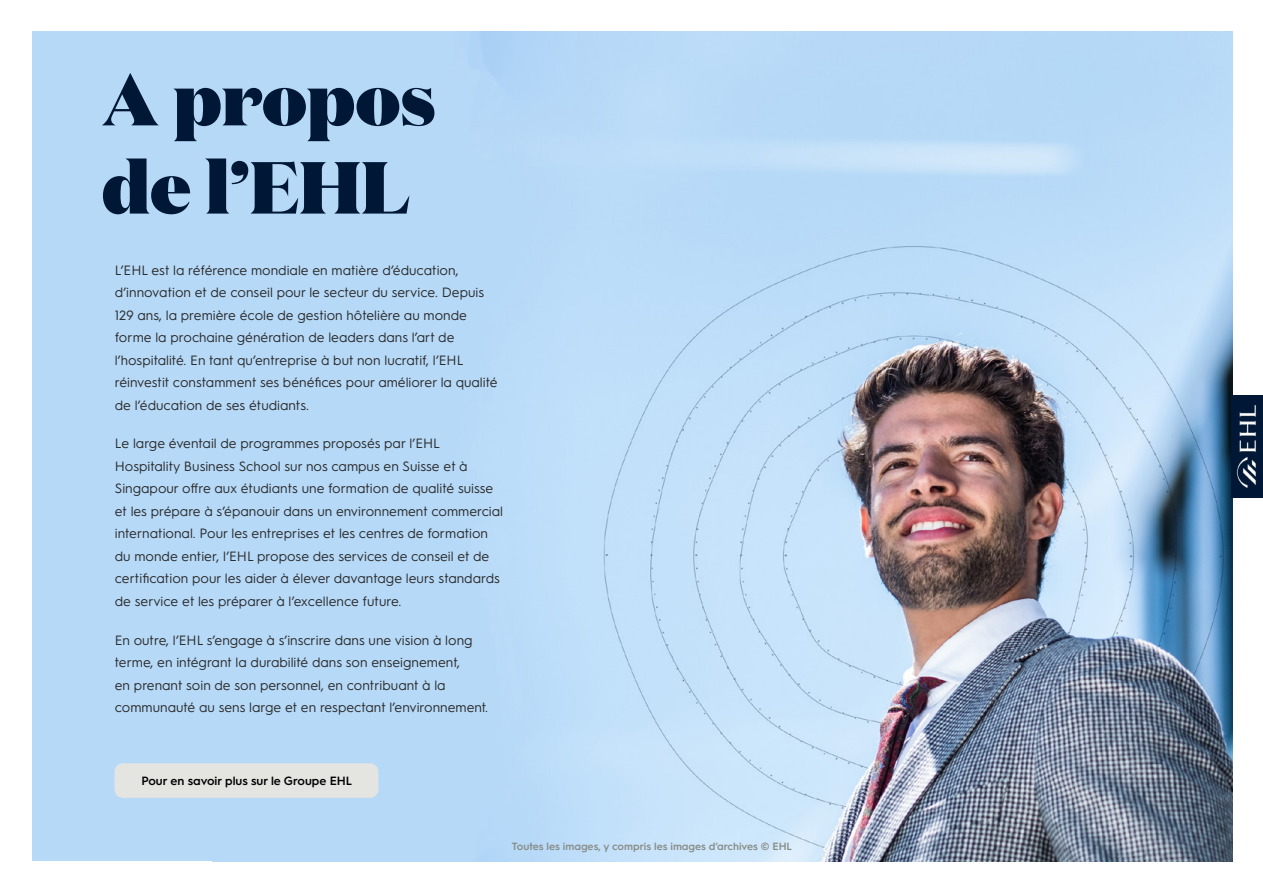
<style>
.page{position:relative;width:1263px;height:893px;background:#fff}
.page>*{position:absolute;margin:0;border:0;box-sizing:border-box;transform-origin:0 0}
.t1{font:900 73.5px/88.2px "Domaine Display";color:#001836}
.t2{font:13.5px/22.5px "Hurme Geometric Sans 1";color:#292929}
.t3{font:600 12px "Hurme Geometric Sans 1";color:#000}
.t4{font:600 10.5px "Hurme Geometric Sans 1";color:#888c86}
</style>
<div class="page">
<img style="left:214px;top:32px;width:1018px;height:829px">
<div style="left:32px;top:32px;width:182px;height:829px;background:#b6d9f7"></div>
<img style="left:1223px;top:390px;width:40px;height:113px">
<div style="left:114px;top:763px;width:264px;height:35px;background:#e4e4e1;border-radius:9px"></div>
<h1 class="t1" style="left:102px;top:54px;width:335px">A propos de l’EHL</h1>
<p class="t2" style="left:115px;top:258px;width:384px">L’EHL est la référence mondiale en matière d’éducation, d’innovation et de conseil pour le secteur du service. Depuis 129 ans, la première école de gestion hôtelière au monde forme la prochaine génération de leaders dans l’art de l’hospitalité. En tant qu’entreprise à but non lucratif, l’EHL réinvestit constamment ses bénéfices pour améliorer la qualité de l’éducation de ses étudiants.</p>
<p class="t2" style="left:115px;top:431px;width:390px">Le large éventail de programmes proposés par l’EHL Hospitality Business School sur nos campus en Suisse et à Singapour offre aux étudiants une formation de qualité suisse et les prépare à s’épanouir dans un environnement commercial international. Pour les entreprises et les centres de formation du monde entier, l’EHL propose des services de conseil et de certification pour les aider à élever davantage leurs standards de service et les préparer à l’excellence future.</p>
<p class="t2" style="left:115px;top:628px;width:375px">En outre, l’EHL s’engage à s’inscrire dans une vision à long terme, en intégrant la durabilité dans son enseignement,<br>en prenant soin de son personnel, en contribuant à la communauté au sens large et en respectant l’environnement.</p>
<p class="t3" style="left:141px;top:773px;width:212px">Pour en savoir plus sur le Groupe EHL</p>
<p class="t4" style="left:512px;top:838px;width:282px">Toutes les images, y compris les images d’archives © EHL</p>
</div>
